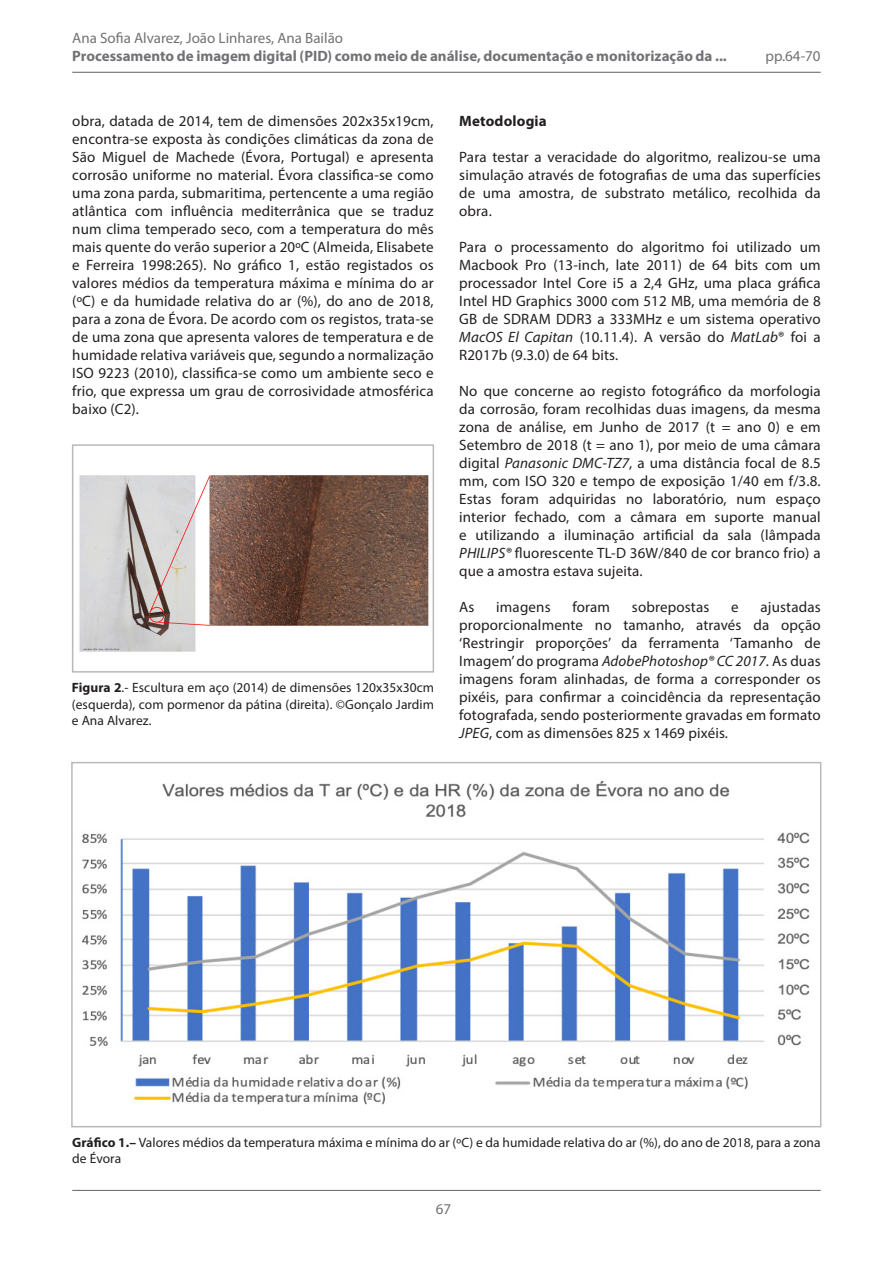
<style>
.page{position:relative;width:893px;height:1263px;background:#fff}
.page>*{position:absolute;margin:0;border:0;box-sizing:border-box;transform-origin:0 0}
.Tipo_de_texto{font:15px/18px "Myriad Pro";letter-spacing:.01em;color:#231f20;text-align:justify}
.t1{font:700 15px "Myriad Pro";color:#717275}
.t2{font:15px "Myriad Pro";color:#717275}
.Tipo_de_texto-2{font:700 15px "Myriad Pro";letter-spacing:.01em;color:#231f20}
.Pies_de_foto{font:13.5px/16.5px "Myriad Pro";letter-spacing:.005em;color:#231f20;text-align:justify}
.s1{font-weight:700}
.s2{font-style:italic}
</style>
<div class="page">
<hr style="left:72px;top:72px;width:749px;height:1px;background:#717275">
<hr style="left:72px;top:1190px;width:749px;height:1px;background:#717275">
<img style="left:79px;top:475px;width:350px;height:177px">
<div style="left:72px;top:444px;width:362px;height:229px;border:2px solid #b8b9bc"></div>
<img style="left:81px;top:781px;width:729px;height:324px">
<div style="left:71px;top:762px;width:750px;height:365px;border:2px solid #b8b9bc"></div>
<p class="t2" style="left:72px;top:29px;width:272px">Ana Sofia Alvarez, João Linhares, Ana Bailão</p>
<p class="t1" style="left:72px;top:46px;width:656px">Processamento de imagem digital (PID) como meio de análise, documentação e monitorização da ...</p>
<p class="t2" style="left:765px;top:47px;width:57px">pp.64-70</p>
<p class="Tipo_de_texto" style="left:72px;top:112px;width:363px">obra, datada de 2014, tem de dimensões 202x35x19cm, encontra-se exposta às condições climáticas da zona de São Miguel de Machede (Évora, Portugal) e apresenta corrosão uniforme no material. Évora classifica-se como uma zona parda, submaritima, pertencente a uma região atlântica com influência mediterrânica que se traduz num clima temperado seco, com a temperatura do mês mais quente do verão superior a 20ºC (Almeida, Elisabete e Ferreira 1998:265). No gráfico 1, estão registados os valores médios da temperatura máxima e mínima do ar (ºC) e da humidade relativa do ar (%), do ano de 2018, para a zona de Évora. De acordo com os registos, trata-se de uma zona que apresenta valores de temperatura e de humidade relativa variáveis que, segundo a normalização ISO 9223 (2010), classifica-se como um ambiente seco e frio, que expressa um grau de corrosividade atmosférica baixo (C2).</p>
<p class="Pies_de_foto" style="left:72px;top:679px;width:364px"><span class="s1">Figura 2</span>.- Escultura em aço (2014) de dimensões 120x35x30cm (esquerda), com pormenor da pátina (direita). ©Gonçalo Jardim e Ana Alvarez.</p>
<p class="Tipo_de_texto-2" style="left:459px;top:111px;width:89px">Metodologia</p>
<p class="Tipo_de_texto" style="left:459px;top:148px;width:363px">Para testar a veracidade do algoritmo, realizou-se uma simulação através de fotografias de uma das superfícies de uma amostra, de substrato metálico, recolhida da obra.</p>
<p class="Tipo_de_texto" style="left:459px;top:238px;width:363px">Para o processamento do algoritmo foi utilizado um Macbook Pro (13-inch, late 2011) de 64 bits com um processador Intel Core i5 a 2,4 GHz, uma placa gráfica Intel HD Graphics 3000 com 512 MB, uma memória de 8<br>GB de SDRAM DDR3 a 333MHz e um sistema operativo <span class="s2">MacOS El Capitan</span> (10.11.4). A versão do <span class="s2">MatLab</span>® foi a R2017b (9.3.0) de 64 bits.</p>
<p class="Tipo_de_texto" style="left:459px;top:382px;width:363px">No que concerne ao registo fotográfico da morfologia da corrosão, foram recolhidas duas imagens, da mesma zona de análise, em Junho de 2017 (t = ano 0) e em Setembro de 2018 (t = ano 1), por meio de uma câmara digital <span class="s2">Panasonic DMC-TZ7</span>, a uma distância focal de 8.5 mm, com ISO 320 e tempo de exposição 1/40 em f/3.8.<br>Estas foram adquiridas no laboratório, num espaço interior fechado, com a câmara em suporte manual e utilizando a iluminação artificial da sala (lâmpada <span class="s2">PHILIPS®</span> fluorescente TL-D 36W/840 de cor branco frio) a que a amostra estava sujeita.</p>
<p class="Tipo_de_texto" style="left:459px;top:598px;width:17px">As</p>
<p class="Tipo_de_texto" style="left:496px;top:598px;width:56px">imagens</p>
<p class="Tipo_de_texto" style="left:572px;top:598px;width:39px">foram</p>
<p class="Tipo_de_texto" style="left:632px;top:598px;width:79px">sobrepostas</p>
<p class="Tipo_de_texto" style="left:731px;top:598px;width:9px">e</p>
<p class="Tipo_de_texto" style="left:459px;top:598px;width:363px;text-indent:301px">ajustadas proporcionalmente no tamanho, através da opção ‘Restringir proporções’ da ferramenta ‘Tamanho de Imagem’ do programa <span class="s2">AdobePhotoshop® CC 2017</span>. As duas imagens foram alinhadas, de forma a corresponder os pixéis, para confirmar a coincidência da representação fotografada, sendo posteriormente gravadas em formato <span class="s2">JPEG</span>, com as dimensões 825 x 1469 pixéis.</p>
<p class="Pies_de_foto" style="left:72px;top:1133px;width:750px"><span class="s1">Gráfico 1.–</span> Valores médios da temperatura máxima e mínima do ar (ºC) e da humidade relativa do ar (%), do ano de 2018, para a zona de Évora</p>
<p class="t2" style="left:436px;top:1200px;width:17px">67</p>
</div>
